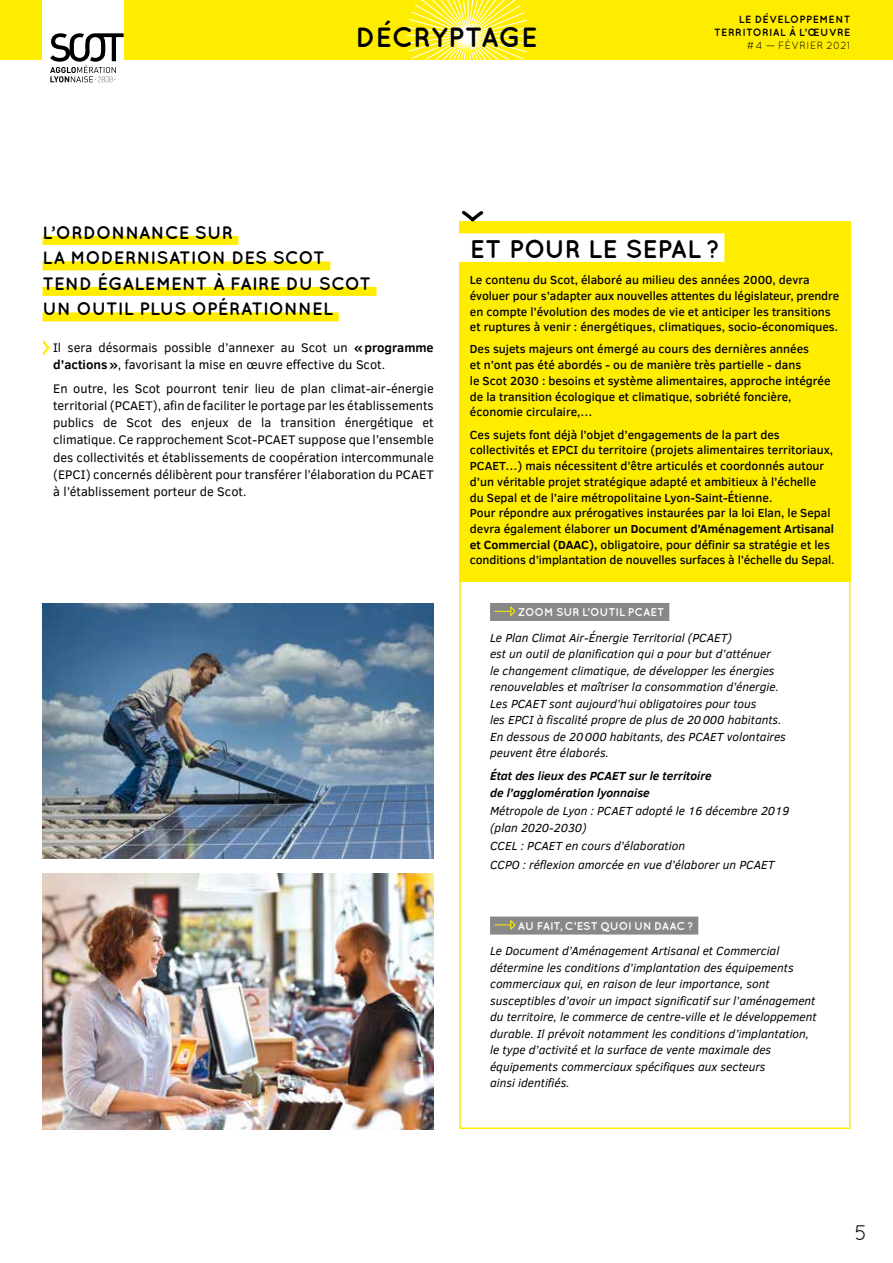
<style>
.page{position:relative;width:893px;height:1263px;background:#fff}
.page>*{position:absolute;margin:0;border:0;box-sizing:border-box;transform-origin:0 0}
.t1{font:700 27.75px "Quicksand";color:#000}
.t2{font:700 25.5px "Quicksand";color:#000}
.t3{font:21px "Quicksand";color:#000}
.t4{font:700 18px/25.5px "Quicksand";letter-spacing:.005em;color:#000}
.t5{font:12.75px/17.2px "Clear Sans";color:#000}
.t6{font:500 12px/15.8px "Clear Sans";color:#000}
.t7{font:italic 12px/16.5px "Clear Sans";color:#000}
.t8{font:italic 700 12px/16.5px "Clear Sans";color:#000}
.t9{font:700 11.25px "Quicksand";letter-spacing:-.01em;color:#fff}
.t10{font:700 10.5px/12.6px "Quicksand";letter-spacing:.045em;color:#000;text-align:right}
.t11{font:10.5px "Quicksand";letter-spacing:.03em;color:#000}
.s1{font-weight:700}
</style>
<div class="page">
<div style="left:0;top:0;width:893px;height:60px;background:#ffed00"></div>
<svg style="left:407px;top:0;width:122px;height:60px"></svg>
<div style="left:43px;top:0;width:81px;height:93px;background:#fff"></div>
<svg style="left:50px;top:33px;width:74px;height:49px"></svg>
<img style="left:43px;top:874px;width:391px;height:255px">
<img style="left:43px;top:603px;width:391px;height:255px">
<div style="left:43px;top:236px;width:195px;height:9px;background:#ffed00"></div>
<div style="left:43px;top:261px;width:287px;height:9px;background:#ffed00"></div>
<div style="left:43px;top:287px;width:333px;height:9px;background:#ffed00"></div>
<div style="left:43px;top:312px;width:296px;height:9px;background:#ffed00"></div>
<svg style="left:42px;top:340px;width:8px;height:15px"></svg>
<div style="left:459px;top:566px;width:391px;height:563px;border:2px solid #ffed00"></div>
<div style="left:490px;top:603px;width:179px;height:18px;background:#87888a"></div>
<svg style="left:495px;top:606px;width:21px;height:10px"></svg>
<div style="left:459px;top:221px;width:391px;height:361px;background:#ffed00"></div>
<div style="left:449px;top:233px;width:275px;height:29px;background:#fff"></div>
<svg style="left:462px;top:210px;width:22px;height:12px"></svg>
<div style="left:490px;top:916px;width:208px;height:18px;background:#87888a"></div>
<svg style="left:495px;top:920px;width:21px;height:10px"></svg>
<h1 class="t1" style="left:355px;top:21px;width:184px">DÉCRYPTAGE</h1>
<p class="t10" style="left:714px;top:13px;width:138px">LE DÉVELOPPEMENT<br>TERRITORIAL À L’ŒUVRE</p>
<p class="t11" style="left:747px;top:39px;width:105px">#4 — FÉVRIER 2021</p>
<h3 class="t4" style="left:43px;top:219px;width:330px">L’ORDONNANCE SUR<br>LA MODERNISATION DES SCOT<br>TEND ÉGALEMENT À FAIRE DU SCOT<br>UN OUTIL PLUS OPÉRATIONNEL</h3>
<p class="t5" style="left:53px;top:339px;width:382px">Il sera désormais possible d’annexer au Scot un <span class="s1">«programme d’actions»</span>, favorisant la mise en œuvre effective du Scot.</p>
<p class="t5" style="left:53px;top:380px;width:382px;text-align:justify">En outre, les Scot pourront tenir lieu de plan climat-air-énergie territorial (PCAET), afin de faciliter le portage par les établissements publics de Scot des enjeux de la transition énergétique et climatique. Ce rapprochement Scot-PCAET suppose que l’ensemble des collectivités et établissements de coopération intercommunale (EPCI) concernés délibèrent pour transférer l’élaboration du PCAET à l’établissement porteur de Scot.</p>
<h2 class="t2" style="left:470px;top:233px;width:252px">ET POUR LE SEPAL ?</h2>
<p class="t6" style="left:470px;top:272px;width:371px">Le contenu du Scot, élaboré au milieu des années 2000, devra évoluer pour s’adapter aux nouvelles attentes du législateur, prendre en compte l’évolution des modes de vie et anticiper les transitions et ruptures à venir : énergétiques, climatiques, socio-économiques.</p>
<p class="t6" style="left:470px;top:341px;width:362px">Des sujets majeurs ont émergé au cours des dernières années<br>et n’ont pas été abordés - ou de manière très partielle - dans<br>le Scot 2030 : besoins et système alimentaires, approche intégrée de la transition écologique et climatique, sobriété foncière, économie circulaire,…</p>
<p class="t6" style="left:470px;top:426px;width:366px">Ces sujets font déjà l’objet d’engagements de la part des collectivités et EPCI du territoire (projets alimentaires territoriaux, PCAET…) mais nécessitent d’être articulés et coordonnés autour d’un véritable projet stratégique adapté et ambitieux à l’échelle<br>du Sepal et de l’aire métropolitaine Lyon-Saint-Étienne.<br>Pour répondre aux prérogatives instaurées par la loi Elan, le Sepal devra également élaborer <span class="s1">un Document d’Aménagement Artisanal et Commercial (DAAC),</span> obligatoire, pour définir sa stratégie et les conditions d’implantation de nouvelles surfaces à l’échelle du Sepal.</p>
<p class="t9" style="left:518px;top:605px;width:148px">ZOOM SUR L’OUTIL PCAET</p>
<p class="t7" style="left:490px;top:629px;width:297px">Le Plan Climat Air-Énergie Territorial (PCAET)<br>est un outil de planification qui a pour but d’atténuer<br>le changement climatique, de développer les énergies renouvelables et maîtriser la consommation d’énergie.<br>Les PCAET sont aujourd’hui obligatoires pour tous<br>les EPCI à fiscalité propre de plus de 20000 habitants.<br>En dessous de 20000 habitants, des PCAET volontaires peuvent être élaborés.</p>
<p class="t8" style="left:490px;top:767px;width:223px">État des lieux des PCAET sur le territoire de l’agglomération lyonnaise</p>
<p class="t7" style="left:490px;top:803px;width:301px">Métropole de Lyon : PCAET adopté le 16 décembre 2019 (plan 2020-2030)</p>
<p class="t7" style="left:490px;top:837px;width:286px;line-height:18.6px">CCEL : PCAET en cours d’élaboration<br>CCPO : réflexion amorcée en vue d’élaborer un PCAET</p>
<p class="t9" style="left:518px;top:919px;width:177px">AU FAIT, C’EST QUOI UN DAAC ?</p>
<p class="t7" style="left:490px;top:943px;width:328px">Le Document d’Aménagement Artisanal et Commercial détermine les conditions d’implantation des équipements commerciaux qui, en raison de leur importance, sont susceptibles d’avoir un impact significatif sur l’aménagement du territoire, le commerce de centre-ville et le développement durable. Il prévoit notamment les conditions d’implantation, le type d’activité et la surface de vente maximale des équipements commerciaux spécifiques aux secteurs<br>ainsi identifiés.</p>
<h3 class="t3" style="left:855px;top:1221px;width:14px">5</h3>
</div>
